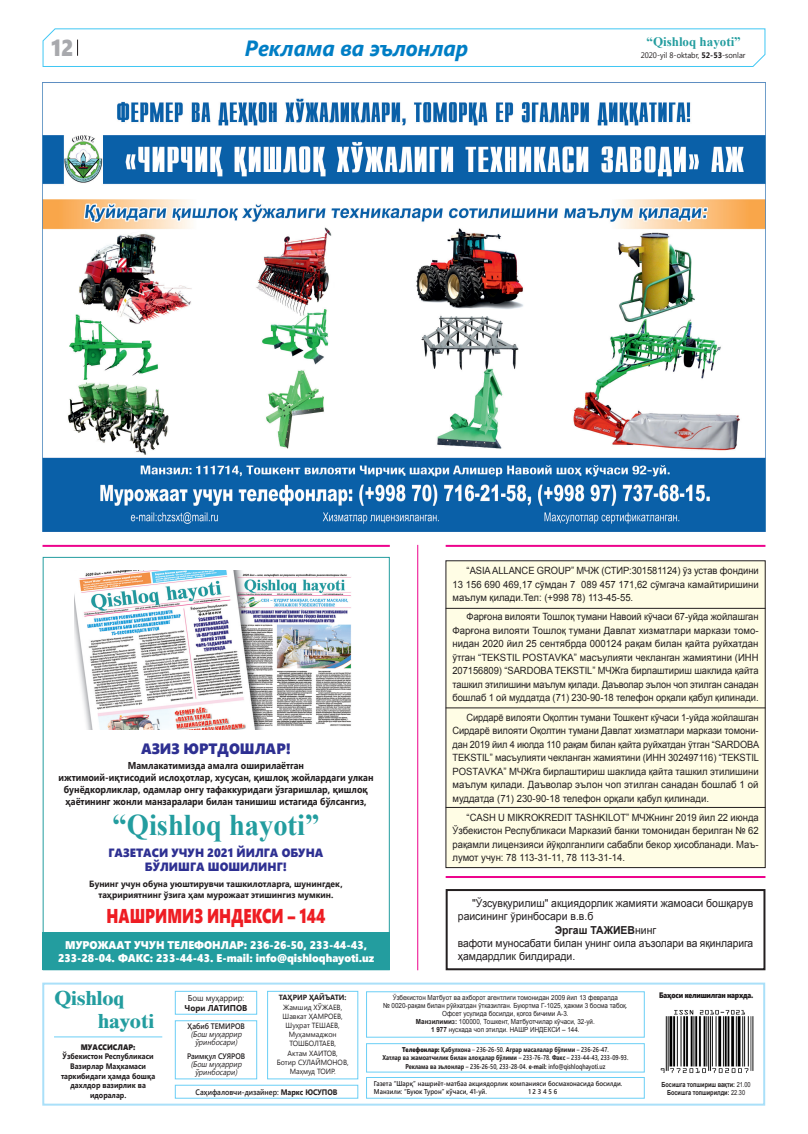
<style>
.page{position:relative;width:808px;height:1134px;background:#fff}
.page>*{position:absolute;margin:0;border:0;box-sizing:border-box;transform-origin:0 0}
.Подзаг{font:700 30px "Times New Roman";color:#239d9f;scale:.95 1}
.t1{font:23px "Segoe UI Black";color:#a8a9ad;scale:.9 1}
.t2{font:italic 700 22px "Segoe UI";color:#007ec5;scale:.95 1}
.Подзаг-2{font:20px "Segoe UI Black";color:#ee1d23;scale:.75 1}
.t3{font:700 18.7px "Times ET";letter-spacing:-.005em;color:#239d9f;scale:1.1 1}
.Подзаг-3{font:15px "Segoe UI Black";color:#2e3092;scale:.95 1}
.Висячий_отступ{font:700 13px "Times New Roman";color:#239d9f}
.Подзаг-4{font:12px/14.4px "Segoe UI Black";color:#2e3092;text-align:center;scale:.95 1}
.Подзаг-5{font:11.2px/13.4px "Segoe UI Black";color:#fff;text-align:center;scale:.95 1}
.Основной_текст{font:11px/13.2px "Arial";color:#231f20;scale:.95 1}
.Основной_текст-2{font:11px/13.2px "Arial";color:#231f20;scale:.94 1}
.Основной_текст-3{font:700 11px "Arial";color:#231f20;scale:.95 1}
.Основной_текст-4{font:10px/13.5px "Arial";color:#231f20;text-align:justify;scale:.93 1}
.Основной_текст-5{font:10px/13.5px "Arial";color:#231f20;text-align:justify;scale:.94 1}
.Подзаг-6{font:700 10px/12px "Segoe UI";color:#231f20;text-align:center;scale:.9 1}
.Подзаг-7{font:700 9px/10.8px "Segoe UI";color:#231f20;text-align:center;scale:.95 1}
.t4{font:8.5px/10.2px "Segoe UI";color:#231f20;text-align:center;scale:.95 1}
.Висячий_отступ-2{font:700 8px/9.6px "Segoe UI";color:#231f20;text-align:center;scale:.9 1}
.Висячий_отступ-3{font:600 8px "Segoe UI";color:#231f20;scale:.9 1}
.Висячий_отступ-4{font:italic 8px/8px "Segoe UI";color:#231f20;text-align:center;scale:.9 1}
.t5{font:8px "Segoe UI";color:#231f20;scale:.95 1}
.Висячий_отступ-5{font:8px "Segoe UI Black";letter-spacing:-.03em;color:#231f20;scale:.85 1}
.Висячий_отступ-6{font:8px "Segoe UI Black";color:#231f20;scale:.9 1}
.t6{font:7.5px/9.2px "Segoe UI";color:#231f20;scale:.95 1}
.t7{font:700 7.5px "Segoe UI";color:#231f20;scale:.95 1}
.t8{font:7px/8px "Arial";color:#231f20;text-align:center;scale:.9 1}
.Висячий_отступ-7{font:600 7px/8.4px "Segoe UI";color:#231f20;text-align:center;scale:.8 1}
.Висячий_отступ-8{font:600 7px "Segoe UI";color:#231f20;scale:.9 1}
.Висячий_отступ-9{font:700 7px "Segoe UI";color:#231f20;scale:.8 1}
.t9{font:700 7px/8.4px "Arial";color:#231f20;text-align:center;scale:.8 1}
.s1{font-weight:700}
.s2{font-weight:400}
.s3{font-family:"Segoe UI Black";font-weight:400}
.s4{font-weight:600}
</style>
<div class="page">
<svg style="left:42px;top:28px;width:724px;height:39px"></svg>
<div style="left:636px;top:33px;width:114px;height:17px;background:#fff"></div>
<img style="left:43px;top:98px;width:722px;height:434px">
<hr style="left:43px;top:545px;width:347px;height:2px;background:#ed028c">
<hr style="left:446px;top:545px;width:319px;height:2px;background:#ed028c">
<hr style="left:446px;top:876px;width:319px;height:2px;background:#ed028c">
<div style="left:175px;top:1085px;width:183px;height:13px;border:1px solid #6bcff6"></div>
<div style="left:366px;top:1077px;width:278px;height:21px;border:1px solid #6bcff6"></div>
<img style="left:660px;top:1010px;width:94px;height:63px">
<div style="left:42px;top:982px;width:723px;height:124px;border:2px solid #aae0f9"></div>
<div style="left:366px;top:991px;width:278px;height:46px;border:1px solid #6bcff6"></div>
<div style="left:267px;top:991px;width:91px;height:88px;border:1px solid #6bcff6"></div>
<div style="left:366px;top:1043px;width:278px;height:29px;border:1px solid #6bcff6"></div>
<div style="left:175px;top:991px;width:82px;height:23px;border:1px solid #6bcff6"></div>
<div style="left:175px;top:1020px;width:82px;height:59px;border:1px solid #6bcff6"></div>
<svg style="left:54px;top:1037px;width:101px;height:1px"></svg>
<hr style="left:54px;top:1036px;width:108px;height:1px;background:#6bcff6">
<hr style="left:417px;top:545px;width:1px;height:425px;background:#ed028c">
<div style="left:43px;top:932px;width:347px;height:38px;background:#239d9f"></div>
<div style="left:43px;top:557px;width:347px;height:413px;border:1px solid #239d9f"></div>
<img style="left:75px;top:571px;width:277px;height:158px">
<div style="left:446px;top:889px;width:319px;height:81px;border:2px solid #231f20"></div>
<div style="left:446px;top:561px;width:319px;height:306px;background:#fffde5"></div>
<hr style="left:446px;top:608px;width:319px;height:1px;background:#231f20">
<hr style="left:446px;top:708px;width:319px;height:1px;background:#231f20">
<hr style="left:446px;top:807px;width:319px;height:1px;background:#231f20">
<p class="Висячий_отступ" style="left:646px;top:33px;width:96px">“Qishloq hayoti”</p>
<h2 class="t1" style="left:51px;top:31px;width:26px">12</h2>
<p class="t2" style="left:245px;top:32px;width:237px">Реклама ва эълонлар</p>
<p class="t5" style="left:641px;top:50px;width:112px">2020-yil 8-oktabr, <span class="s1">52-53</span>-sonlar</p>
<p class="Подзаг-3" style="left:141px;top:738px;width:159px">АЗИЗ ЮРТДОШЛАР!</p>
<p class="Подзаг-6" style="left:58px;top:759px;width:352px">Мамлакатимизда амалга оширилаётган<br>ижтимоий-иқтисодий ислоҳотлар, хусусан, қишлоқ жойлардаги улкан бунёдкорликлар, одамлар онгу тафаккуридаги ўзгаришлар, қишлоқ ҳаётининг жонли манзаралари билан танишиш истагида бўлсангиз,</p>
<p class="Подзаг" style="left:113px;top:805px;width:219px">“Qishloq hayoti”</p>
<p class="Подзаг-4" style="left:108px;top:845px;width:228px">ГАЗЕТАСИ УЧУН 2021 ЙИЛГА ОБУНА<br>БЎЛИШГА ШОШИЛИНГ!</p>
<p class="Подзаг-2" style="left:106px;top:902px;width:293px">НАШРИМИЗ ИНДЕКСИ – 144</p>
<p class="Подзаг-7" style="left:89px;top:878px;width:268px">Бунинг учун обуна уюштирувчи ташкилотларга, шунингдек, таҳририятнинг ўзига ҳам мурожаат этишингиз мумкин.</p>
<p class="Подзаг-5" style="left:58px;top:937px;width:334px">МУРОЖААТ УЧУН ТЕЛЕФОНЛАР: 236-26-50, 233-44-43,<br>233-28-04. ФАКС: 233-44-43. Е-mail: info@qishloqhayoti.uz</p>
<p class="Основной_текст-5" style="left:452px;top:564px;width:327px;text-indent:14px">“ASIA ALLANCE GROUP” МЧЖ (СТИР:301581124) ўз устав фондини 13 156 690 469,17 сўмдан 7 089 457 171,62 сўмгача камайтиришини маълум қилади.Тел: (+998 78) 113-45-55.</p>
<p class="Основной_текст-4" style="left:452px;top:610px;width:331px;text-indent:14px">Фарғона вилояти Тошлоқ тумани Навоий кўчаси 67-уйда жойлашган Фарғона вилояти Тошлоқ тумани Давлат хизматлари маркази томо&shy;нидан 2020 йил 25 сентябрда 000124 рақам билан қайта руйхатдан ўтган “TEKSTIL POSTАVKA” масъулияти чекланган жамиятини (ИНН 207156809) “SARDOBA TEKSTIL” МЧЖга бирлаштириш шаклида қайта ташкил этилишини маълум қилади. Даъволар эълон чоп этилrан санадан бошлаб 1 ой муддатда (71) 230-90-18 телефон орқали қабул қилинади.</p>
<p class="Основной_текст-4" style="left:452px;top:710px;width:331px;text-indent:14px">Сирдарё вилояти Оқолтин тумани Тошкент кўчаси 1-уйда жойлашган Сирдарё вилояти Оқолтин тумани Давлат хизматлари маркази томони&shy;дан 2019 йил 4 июлда 110 рақам билан қайта руйхатдан ўтган “SARDOBA TEKSTIL” масъулияти чекланган жамиятини (ИНН 302497116) “TEKSTIL POSTАVKA” МЧЖга бирлаштириш шаклида қайта ташкил этилишини маълум қилади. Даъволар эълон чоп этилrан санадан бошлаб 1 ой муддатда (71) 230-90-18 телефон орқали қабул қилинади.</p>
<p class="Основной_текст-5" style="left:452px;top:811px;width:327px;text-indent:14px">“CASH U MIKROKREDIT TASHKILOT” МЧЖнинг 2019 йил 22 июнда Ўзбекистон Республикаси Марказий банки томонидан берилган № 62 рақамли лицензияси йўқолганлиги сабабли бекор ҳисобланади. Маъ&shy;лумот учун: 78 113-31-11, 78 113-31-14.</p>
<p class="Основной_текст" style="left:458px;top:897px;width:312px;text-indent:14px">"Ўзсувқурилиш" акциядорлик жамияти жамоаси бошқарув раисининг ўринбосари в.в.б</p>
<p class="Основной_текст-3" style="left:555px;top:922px;width:108px">Эргаш ТАЖИЕВ<span class="s2">нинг</span></p>
<p class="Основной_текст-2" style="left:458px;top:936px;width:316px">вафоти муносабати билан унинг оила аъзолари ва яқинларига ҳамдардлик билдиради.</p>
<p class="t3" style="left:54px;top:987px;width:65px">Qishloq</p>
<p class="t3" style="left:98px;top:1010px;width:53px">hayoti</p>
<p class="Висячий_отступ-6" style="left:81px;top:1041px;width:62px">МУАССИСЛАР:</p>
<p class="Висячий_отступ-2" style="left:61px;top:1051px;width:106px">Ўзбекистон Республикаси<br>Вазирлар Маҳкамаси таркибидаги ҳамда бошқа дахлдор вазирлик ва идоралар.</p>
<p class="t4" style="left:185px;top:992px;width:68px">Бош муҳаррир:<br><span class="s1">Чори ЛАТИПОВ</span></p>
<p class="Висячий_отступ-3" style="left:188px;top:1019px;width:65px">Ҳабиб ТЕМИРОВ</p>
<p class="Висячий_отступ-4" style="left:191px;top:1030px;width:60px">(Бош муҳаррир ўринбосари)</p>
<p class="Висячий_отступ-3" style="left:187px;top:1048px;width:66px">Раимқул СУЯРОВ</p>
<p class="Висячий_отступ-4" style="left:191px;top:1059px;width:60px">(Бош муҳаррир ўринбосари)</p>
<p class="t8" style="left:393px;top:994px;width:252px">Ўзбекистон Матбуот ва ахборот агентлиги томонидан 2009 йил 13 февралда</p>
<p class="Висячий_отступ-5" style="left:659px;top:990px;width:112px">Баҳоси келишилган нархда.</p>
<p class="t8" style="left:383px;top:1002px;width:273px">№ 0020-рақам билан рўйхатдан ўтказилган. Буюртма Г-1025, ҳажми 3 босма табоқ.<br>Офсет усулида босилди, қоғоз бичими А-3.</p>
<p class="t8" style="left:416px;top:1018px;width:200px"><span class="s1">Манзилимиз:</span> 100000, Тошкент, Матбуотчилар кўчаси, 32-уй.</p>
<p class="t8" style="left:431px;top:1026px;width:167px"><span class="s1">1 977</span> нусхада чоп этилди. НАШР ИНДЕКСИ – 144.</p>
<p class="t7" style="left:279px;top:992px;width:73px">ТАҲРИР ҲАЙЪАТИ:</p>
<p class="t6" style="left:283px;top:1002px;width:64px">Жамшид ХЎЖАЕВ,</p>
<p class="t6" style="left:283px;top:1011px;width:65px">Шавкат ҲАМРОЕВ,</p>
<p class="t6" style="left:286px;top:1020px;width:59px">Шуҳрат ТЕШАЕВ,</p>
<p class="t6" style="left:289px;top:1029px;width:52px">Муҳаммаджон<br>ТОШБОЛТАЕВ,</p>
<p class="t6" style="left:277px;top:1048px;width:77px;text-align:center">Актам ХАИТОВ,<br>Ботир СУЛАЙМОНОВ,<br>Маҳмуд ТОИР.</p>
<p class="Висячий_отступ-9" style="left:402px;top:1044px;width:260px"><span class="s3">Телефонлар:</span> Қабулхона <span class="s2">–</span> <span class="s4">236-26-50.</span> Аграр масалалар бўлими <span class="s4">– 236-26-47.</span></p>
<p class="Висячий_отступ-7" style="left:382px;top:1053px;width:309px"><span class="s1">Хатлар ва жамоатчилик билан алоқалар бўлими</span> – 233-76-78. <span class="s1">Факс</span> – 233-44-43, 233-09-93.<br><span class="s1">Реклама ва эълонлар</span> – 236-26-50, 233-28-04. <span class="s1">e-mail:</span> info@qishloqhayoti.uz</p>
<p class="Висячий_отступ-3" style="left:196px;top:1084px;width:159px">Саҳифаловчи-дизайнер: <span class="s1">Маркс ЮСУПОВ</span></p>
<p class="Висячий_отступ-8" style="left:374px;top:1077px;width:278px">Газета “Шарқ” нашриёт-матбаа акциядорлик компанияси босмахонасида босилди.</p>
<p class="Висячий_отступ-8" style="left:374px;top:1085px;width:127px">Манзили: “Буюк Турон” кўчаси, 41-уй.</p>
<p class="Висячий_отступ-8" style="left:528px;top:1085px;width:34px">1 2 3 4 5 6</p>
<p class="t9" style="left:661px;top:1080px;width:113px">Босишга топшириш вақти: <span class="s2">21.00<br></span>Босишга топширилди: <span class="s2">22.30</span></p>
</div>
